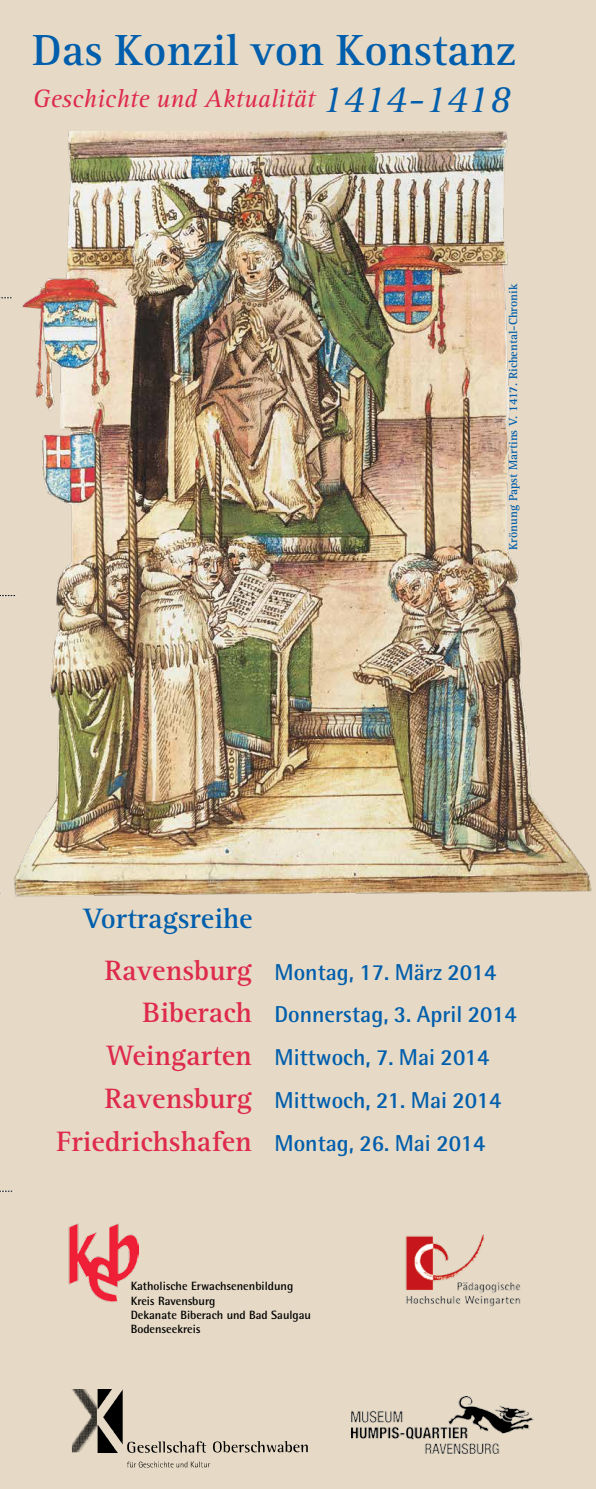
<style>
.page{position:relative;width:596px;height:1489px;background:#fff}
.page>*{position:absolute;margin:0;border:0;box-sizing:border-box;transform-origin:0 0}
.t1{font:700 45px "Rotis Serif Pro";color:#005eac}
.t2{font:italic 40px "Rotis Serif Pro";color:#005eac}
.t3{font:700 29px/42.8px "Rotis Serif Pro";color:#de2a4b;text-align:right}
.t4{font:700 29px "Rotis Serif Pro";color:#005eac}
.t5{font:italic 26px "Rotis Serif Pro";color:#de2a4b}
.t6{font:700 23px/42.8px "Rotis Semi Sans Std";color:#005eac}
.t7{font:700 12px/14.4px "Rotis Semi Sans Std";color:#000}
.t8{font:700 12px "Rotis Serif Pro";color:#005eac}
</style>
<div class="page">
<div style="left:0;top:0;width:595px;height:1488px;background:#e6dac6"></div>
<svg style="left:0;top:1190px;width:13px;height:1px"></svg>
<img style="left:71px;top:1389px;width:237px;height:79px">
<img style="left:351px;top:1396px;width:182px;height:56px">
<img style="left:68px;top:1223px;width:70px;height:79px">
<img style="left:8px;top:132px;width:584px;height:765px">
<img style="left:405px;top:1234px;width:116px;height:73px">
<h1 class="t1" style="left:33px;top:22px;width:484px">Das Konzil von Konstanz</h1>
<h2 class="t2" style="left:321px;top:75px;width:191px">1414-1418</h2>
<p class="t5" style="left:33px;top:83px;width:284px">Geschichte und Aktualität</p>
<p class="t8" style="left:505px;top:550px;width:268px;rotate:-90deg">Krönung Papst Martins V. 1417. Richental-Chronik</p>
<p class="t4" style="left:83px;top:900px;width:171px">Vortragsreihe</p>
<p class="t3" style="left:56px;top:948px;width:197px">Ravensburg<br>Biberach<br>Weingarten<br>Ravensburg<br>Friedrichshafen</p>
<p class="t6" style="left:274px;top:949px;width:244px">Montag, 17. März 2014<br>Donnerstag, 3. April 2014<br>Mittwoch, 7. Mai 2014<br>Mittwoch, 21. Mai 2014<br>Montag, 26. Mai 2014</p>
<p class="t7" style="left:131px;top:1278px;width:182px">Katholische Erwachsenenbildung<br>Kreis Ravensburg<br>Dekanate Biberach und Bad Saulgau<br>Bodenseekreis</p>
</div>
